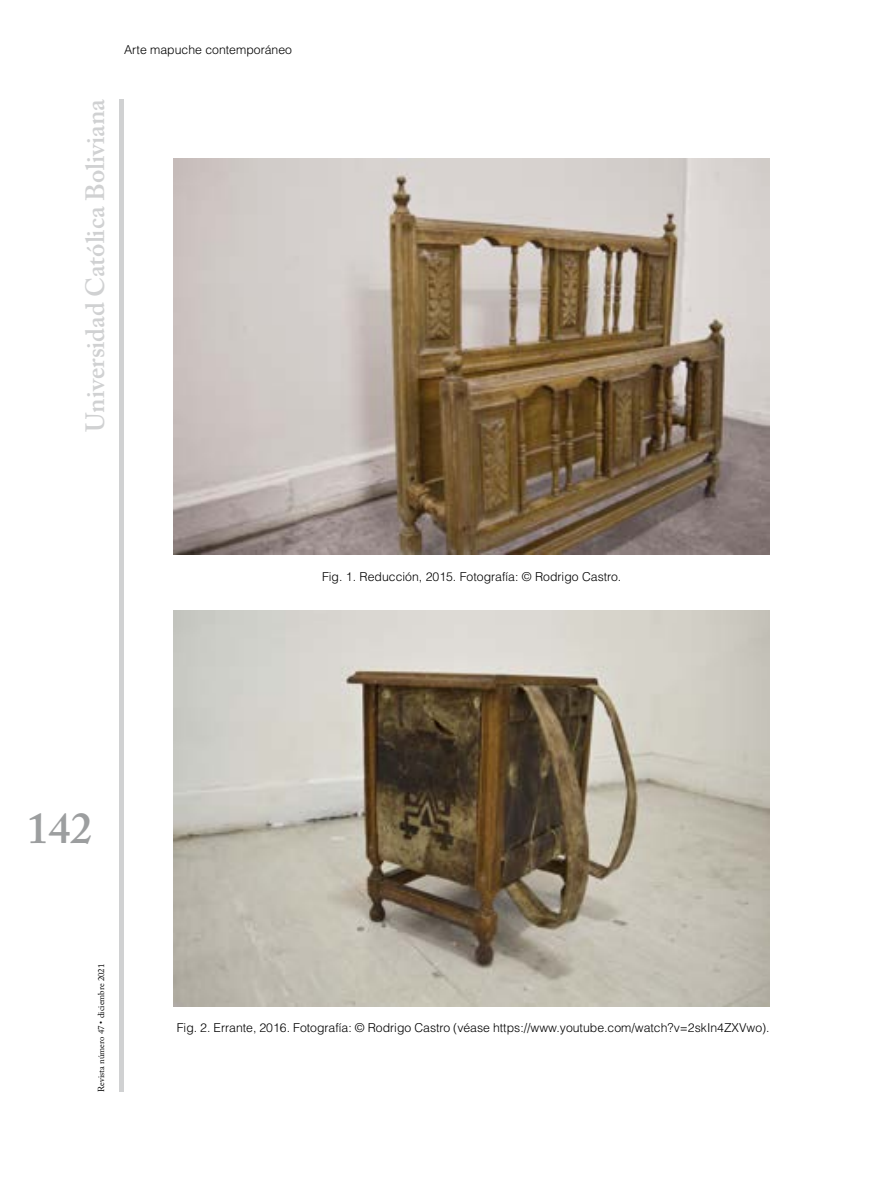
<style>
.page{position:relative;width:869px;height:1191px;background:#fff}
.page>*{position:absolute;margin:0;border:0;box-sizing:border-box;transform-origin:0 0}
.t1{font:600 43.75px "Adobe Caslon Pro";color:#9c9e9f}
.t2{font:600 26.25px "Adobe Caslon Pro";color:#d0d1d2}
.t3{font:300 12.25px "Helvetica LT Std";color:#000}
.t4{font:8.75px "Adobe Caslon Pro";color:#000}
</style>
<div class="page">
<div style="left:119px;top:99px;width:5px;height:992px;background:#d0d1d2"></div>
<img style="left:174px;top:159px;width:595px;height:395px">
<img style="left:174px;top:610px;width:595px;height:396px">
<h2 class="t2" style="left:80px;top:432px;width:334px;rotate:-90deg">Universidad Católica Boliviana</h2>
<p class="t3" style="left:124px;top:42px;width:169px">Arte mapuche contemporáneo</p>
<p class="t3" style="left:322px;top:568px;width:300px">Fig. 1. Reducción, 2015. Fotografía: © Rodrigo Castro.</p>
<h1 class="t1" style="left:27px;top:802px;width:67px">142</h1>
<p class="t4" style="left:96px;top:1091px;width:129px;rotate:-90deg">Revista número 47 • diciembre 2021</p>
<p class="t3" style="left:177px;top:1020px;width:594px">Fig. 2. Errante, 2016. Fotografía: © Rodrigo Castro (véase https://www.youtube.com/watch?v=2skIn4ZXVwo).</p>
</div>
